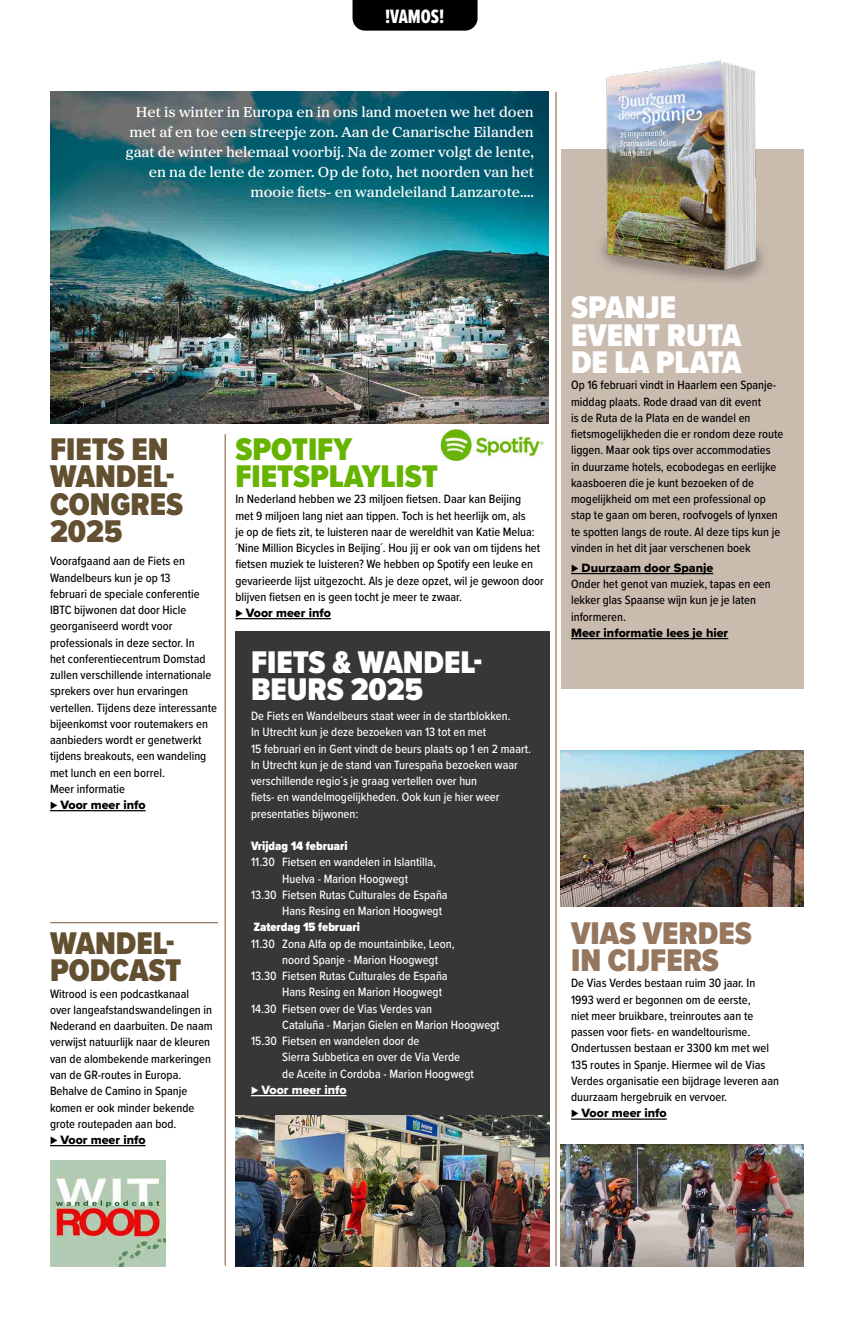
<style>
.page{position:relative;width:854px;height:1344px;background:#fff}
.page>*{position:absolute;margin:0;border:0;box-sizing:border-box;transform-origin:0 0}
.t1{font:900 32.5px/27.5px "Proxima Nova Cond";color:#fff}
.t2{font:900 32.5px/27.5px "Proxima Nova Cond";color:#625031}
.t3{font:900 32.5px/27.5px "Proxima Nova Cond";color:#66b400}
.t4{font:900 32.5px/27.5px "Proxima Nova Cond";color:#95775f}
.t5{font:20px "Proxima Nova Ex Cn Extrabld";color:#fff}
.t6{font:500 15px/20px "Proxima Sera";color:#fff;text-align:right}
.t7{font:500 12.5px/16.2px "Proxima Nova Cond";color:#000}
.t8{font:500 12.5px/16.2px "Proxima Nova Cond";color:#fff}
.t9{font:12.5px "Proxima Nova Extrabld";color:#000}
.t10{font:900 12.5px "Proxima Nova Cond";color:#fff}
.t11{font:12.5px "Proxima Nova Extrabld";color:#fff}
</style>
<div class="page">
<div style="left:561px;top:149px;width:243px;height:539px;background:#cabbaf"></div>
<div style="left:352px;top:0;width:125px;height:31px;background:#000"></div>
<img style="left:50px;top:92px;width:498px;height:332px">
<hr style="left:571px;top:573px;width:142px;height:1px;background:#000">
<hr style="left:571px;top:638px;width:157px;height:1px;background:#000">
<div style="left:235px;top:631px;width:314px;height:540px;background:#373737"></div>
<hr style="left:251px;top:1095px;width:96px;height:1px;background:#fff">
<img style="left:235px;top:1116px;width:314px;height:150px">
<hr style="left:235px;top:618px;width:96px;height:1px;background:#000">
<img style="left:441px;top:430px;width:103px;height:31px">
<hr style="left:50px;top:1145px;width:96px;height:1px;background:#000">
<hr style="left:571px;top:1118px;width:96px;height:2px;background:#000">
<hr style="left:225px;top:434px;width:1px;height:831px;background:#95775f">
<hr style="left:51px;top:922px;width:167px;height:1px;background:#95775f">
<hr style="left:555px;top:92px;width:1px;height:1174px;background:#95775f">
<hr style="left:50px;top:810px;width:96px;height:1px;background:#000">
<img style="left:50px;top:1161px;width:115px;height:105px">
<img style="left:600px;top:61px;width:164px;height:220px">
<img style="left:561px;top:751px;width:243px;height:155px">
<img style="left:561px;top:1145px;width:243px;height:121px">
<h2 class="t5" style="left:385px;top:2px;width:61px">!VAMOS!</h2>
<p class="t6" style="left:126px;top:101px;width:410px">Het is winter in Europa en in ons land moeten we het doen met af en toe een streepje zon. Aan de Canarische Eilanden gaat de winter helemaal voorbij. Na de zomer volgt de lente, en na de lente de zomer. Op de foto, het noorden van het mooie fiets- en wandeleiland Lanzarote….</p>
<h1 class="t2" style="left:50px;top:435px;width:135px">FIETS EN<br>WANDEL-<br>CONGRES<br>2025</h1>
<p class="t7" style="left:50px;top:552px;width:169px">Voorafgaand aan de Fiets en<br>Wandelbeurs kun je op 13<br>februari de speciale conferentie<br>IBTC bijwonen dat door Hicle georganiseerd wordt voor professionals in deze sector. In<br>het conferentiecentrum Domstad zullen verschillende internationale sprekers over hun ervaringen vertellen. Tijdens deze interessante bijeenkomst voor routemakers en aanbieders wordt er genetwerkt tijdens breakouts, een wandeling met lunch en een borrel.<br>Meer informatie</p>
<p class="t9" style="left:50px;top:795px;width:97px">⊲ Voor meer info</p>
<h1 class="t2" style="left:50px;top:929px;width:133px">WANDEL-<br>PODCAST</h1>
<p class="t7" style="left:50px;top:985px;width:164px">Witrood is een podcastkanaal over langeafstandswandelingen in<br>Nederand en daarbuiten. De naam verwijst natuurlijk naar de kleuren van de alombekende markeringen van de GR-routes in Europa.<br>Behalve de Camino in Spanje komen er ook minder bekende grote routepaden aan bod.</p>
<p class="t9" style="left:50px;top:1130px;width:97px">⊲ Voor meer info</p>
<h1 class="t3" style="left:235px;top:435px;width:204px">SPOTIFY<br>FIETSPLAYLIST</h1>
<p class="t7" style="left:235px;top:490px;width:310px">In Nederland hebben we 23 miljoen fietsen. Daar kan Beijing<br>met 9 miljoen lang niet aan tippen. Toch is het heerlijk om, als<br>je op de fiets zit, te luisteren naar de wereldhit van Katie Melua: ´Nine Million Bicycles in Beijing´. Hou jij er ook van om tijdens het fietsen muziek te luisteren? We hebben op Spotify een leuke en gevarieerde lijst uitgezocht. Als je deze opzet, wil je gewoon door blijven fietsen en is geen tocht je meer te zwaar.</p>
<p class="t9" style="left:235px;top:603px;width:97px">⊲ Voor meer info</p>
<h1 class="t1" style="left:251px;top:648px;width:233px">FIETS &amp; WANDEL-<br>BEURS 2025</h1>
<p class="t8" style="left:251px;top:707px;width:282px">De Fiets en Wandelbeurs staat weer in de startblokken.<br>In Utrecht kun je deze bezoeken van 13 tot en met<br>15 februari en in Gent vindt de beurs plaats op 1 en 2 maart.<br>In Utrecht kun je de stand van Turespaña bezoeken waar verschillende regio´s je graag vertellen over hun<br>fiets- en wandelmogelijkheden. Ook kun je hier weer presentaties bijwonen:</p>
<p class="t10" style="left:251px;top:837px;width:98px">Vrijdag 14 februari</p>
<p class="t8" style="left:251px;top:854px;width:187px">11.30 Fietsen en wandelen in Islantilla,</p>
<p class="t8" style="left:282px;top:870px;width:127px">Huelva - Marion Hoogwegt</p>
<p class="t8" style="left:251px;top:886px;width:198px">13.30 Fietsen Rutas Culturales de España</p>
<p class="t8" style="left:282px;top:902px;width:161px">Hans Resing en Marion Hoogwegt</p>
<p class="t10" style="left:254px;top:918px;width:108px">Zaterdag 15 februari</p>
<p class="t8" style="left:251px;top:935px;width:205px">11.30 Zona Alfa op de mountainbike, Leon,</p>
<p class="t8" style="left:282px;top:951px;width:157px">noord Spanje - Marion Hoogwegt</p>
<p class="t8" style="left:251px;top:967px;width:198px">13.30 Fietsen Rutas Culturales de España</p>
<p class="t8" style="left:282px;top:984px;width:161px">Hans Resing en Marion Hoogwegt</p>
<p class="t8" style="left:251px;top:1000px;width:183px">14.30 Fietsen over de Vias Verdes van</p>
<p class="t8" style="left:282px;top:1016px;width:219px">Cataluña - Marjan Gielen en Marion Hoogwegt</p>
<p class="t8" style="left:251px;top:1032px;width:170px">15.30 Fietsen en wandelen door de</p>
<p class="t8" style="left:282px;top:1049px;width:179px">Sierra Subbetica en over de Via Verde</p>
<p class="t8" style="left:282px;top:1065px;width:193px">de Aceite in Cordoba - Marion Hoogwegt</p>
<p class="t11" style="left:251px;top:1080px;width:97px">⊲ Voor meer info</p>
<h1 class="t1" style="left:571px;top:293px;width:172px">SPANJE<br>EVENT RUTA<br>DE LA PLATA</h1>
<p class="t7" style="left:571px;top:377px;width:214px">Op 16 februari vindt in Haarlem een Spanje&shy;middag plaats. Rode draad van dit event<br>is de Ruta de la Plata en de wandel en fietsmogelijkheden die er rondom deze route liggen. Maar ook tips over accommodaties<br>in duurzame hotels, ecobodegas en eerlijke kaasboeren die je kunt bezoeken of de mogelijkheid om met een professional op stap te gaan om beren, roofvogels of lynxen te spotten langs de route. Al deze tips kun je vinden in het dit jaar verschenen boek</p>
<p class="t9" style="left:571px;top:558px;width:144px">⊲ Duurzaam door Spanje</p>
<p class="t7" style="left:571px;top:575px;width:201px">Onder het genot van muziek, tapas en een lekker glas Spaanse wijn kun je je laten informeren.</p>
<p class="t9" style="left:571px;top:623px;width:159px">Meer informatie lees je hier</p>
<h1 class="t4" style="left:571px;top:919px;width:182px">VIAS VERDES<br>IN CIJFERS</h1>
<p class="t7" style="left:571px;top:975px;width:209px">De Vias Verdes bestaan ruim 30 jaar. In 1993 werd er begonnen om de eerste,<br>niet meer bruikbare, treinroutes aan te passen voor fiets- en wandeltourisme.<br>Ondertussen bestaan er 3300 km met wel 135 routes in Spanje. Hiermee wil de Vias Verdes organisatie een bijdrage leveren aan duurzaam hergebruik en vervoer.</p>
<p class="t9" style="left:571px;top:1104px;width:97px">⊲ Voor meer info</p>
</div>
